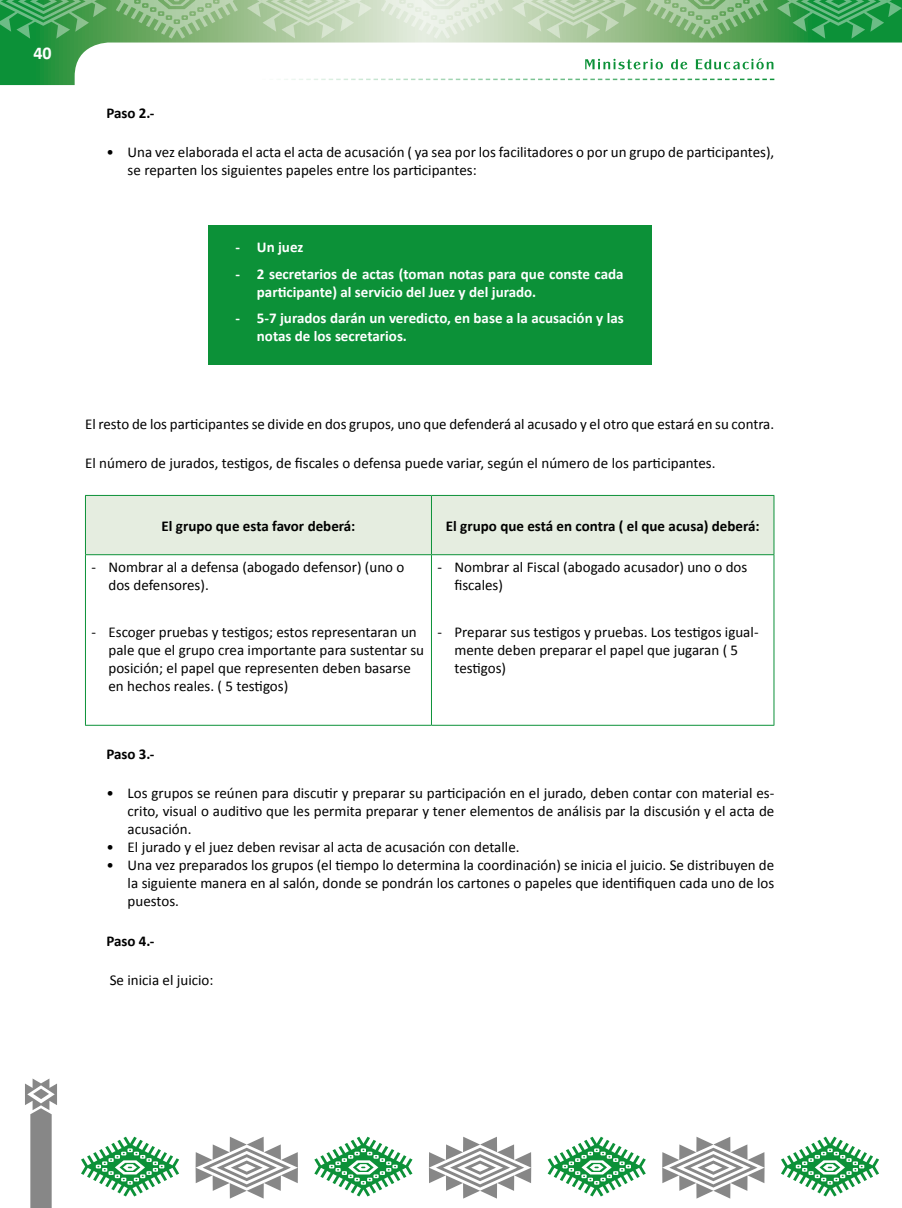
<style>
.page{position:relative;width:902px;height:1208px;background:#fff}
.page>*{position:absolute;margin:0;border:0;box-sizing:border-box;transform-origin:0 0}
.t1{font:700 18px "Calibri";color:#fff}
.t2{font:15px/18px "Calibri";color:#000}
.t3{font:700 15px/18px "Calibri";color:#fff}
.t4{font:700 15px "Calibri";color:#000}
</style>
<div class="page">
<svg style="left:0;top:0;width:901px;height:85px"></svg>
<svg style="left:25px;top:1078px;width:32px;height:130px"></svg>
<svg style="left:89px;top:79px;width:685px;height:1px"></svg>
<svg style="left:81px;top:1136px;width:98px;height:60px"></svg>
<svg style="left:314px;top:1136px;width:98px;height:60px"></svg>
<svg style="left:547px;top:1136px;width:98px;height:60px"></svg>
<svg style="left:781px;top:1136px;width:98px;height:60px"></svg>
<svg style="left:195px;top:1136px;width:103px;height:62px"></svg>
<svg style="left:429px;top:1136px;width:102px;height:62px"></svg>
<svg style="left:662px;top:1136px;width:102px;height:62px"></svg>
<svg style="left:381px;top:0;width:122px;height:39px;background:#dfe9d9"></svg>
<svg style="left:116px;top:0;width:122px;height:39px;background:#8dba82"></svg>
<svg style="left:645px;top:0;width:123px;height:39px;background:#81b579"></svg>
<svg style="left:247px;top:0;width:125px;height:39px;background:#bfd4b3"></svg>
<svg style="left:0;top:0;width:107px;height:39px;background:#42a257"></svg>
<svg style="left:776px;top:0;width:125px;height:39px;background:#2f9e50"></svg>
<svg style="left:512px;top:0;width:125px;height:39px;background:#b7d0ab"></svg>
<svg style="left:585px;top:58px;width:188px;height:11px"></svg>
<div style="left:86px;top:496px;width:687px;height:58px;background:#e5ede0"></div>
<hr style="left:85px;top:495px;width:346px;height:1px;background:#0c9138">
<hr style="left:85px;top:496px;width:1px;height:58px;background:#0c9138">
<hr style="left:431px;top:495px;width:343px;height:1px;background:#0c9138">
<hr style="left:431px;top:496px;width:1px;height:58px;background:#0c9138">
<hr style="left:773px;top:496px;width:1px;height:58px;background:#0c9138">
<hr style="left:85px;top:554px;width:346px;height:1px;background:#0c9138">
<hr style="left:85px;top:555px;width:1px;height:170px;background:#0c9138">
<hr style="left:431px;top:554px;width:343px;height:1px;background:#0c9138">
<hr style="left:431px;top:555px;width:1px;height:170px;background:#0c9138">
<hr style="left:773px;top:555px;width:1px;height:170px;background:#0c9138">
<hr style="left:85px;top:725px;width:346px;height:1px;background:#0c9138">
<hr style="left:431px;top:725px;width:343px;height:1px;background:#0c9138">
<div style="left:208px;top:225px;width:443px;height:140px;background:#0c9138"></div>
<p class="t1" style="left:33px;top:41px;width:20px">40</p>
<p class="t4" style="left:106px;top:103px;width:50px">Paso 2.-</p>
<p class="t2" style="left:128px;top:143px;width:648px;text-indent:-21px">• Una vez elaborada el acta el acta de acusación ( ya sea por los facilitadores o por un grupo de participantes), se reparten los siguientes papeles entre los participantes:</p>
<p class="t3" style="left:235px;top:238px;width:69px">- Un juez</p>
<p class="t3" style="left:257px;top:265px;width:368px;text-indent:-21px">- 2 secretarios de actas (toman notas para que conste cada participante) al servicio del Juez y del jurado.</p>
<p class="t3" style="left:257px;top:309px;width:368px;text-indent:-21px">- 5-7 jurados darán un veredicto, en base a la acusación y las notas de los secretarios.</p>
<p class="t2" style="left:85px;top:414px;width:690px">El resto de los participantes se divide en dos grupos, uno que defenderá al acusado y el otro que estará en su contra.</p>
<p class="t2" style="left:85px;top:454px;width:632px">El número de jurados, testigos, de fiscales o defensa puede variar, según el número de los participantes.</p>
<p class="t4" style="left:161px;top:516px;width:195px">El grupo que esta favor deberá:</p>
<p class="t4" style="left:446px;top:516px;width:315px">El grupo que está en contra ( el que acusa) deberá:</p>
<p class="t2" style="left:108px;top:558px;width:297px;text-indent:-17px">- Nombrar al a defensa (abogado defensor) (uno o dos defensores).</p>
<p class="t2" style="left:108px;top:622px;width:317px;text-indent:-17px">- Escoger pruebas y testigos; estos representaran un pale que el grupo crea importante para sustentar su posición; el papel que representen deben basarse en hechos reales. ( 5 testigos)</p>
<p class="t2" style="left:454px;top:558px;width:294px;text-indent:-17px">- Nombrar al Fiscal (abogado acusador) uno o dos fiscales)</p>
<p class="t2" style="left:454px;top:622px;width:305px;text-indent:-17px">- Preparar sus testigos y pruebas. Los testigos igual&shy;mente deben preparar el papel que jugaran ( 5 testigos)</p>
<p class="t4" style="left:106px;top:744px;width:50px">Paso 3.-</p>
<p class="t2" style="left:128px;top:784px;width:648px;text-align:justify;text-indent:-21px">• Los grupos se reúnen para discutir y preparar su participación en el jurado, deben contar con material es&shy;crito, visual o auditivo que les permita preparar y tener elementos de análisis par la discusión y el acta de acusación.</p>
<p class="t2" style="left:106px;top:838px;width:414px">• El jurado y el juez deben revisar al acta de acusación con detalle.</p>
<p class="t2" style="left:128px;top:856px;width:648px;text-align:justify;text-indent:-21px">• Una vez preparados los grupos (el tiempo lo determina la coordinación) se inicia el juicio. Se distribuyen de la siguiente manera en al salón, donde se pondrán los cartones o papeles que identifiquen cada uno de los puestos.</p>
<p class="t4" style="left:106px;top:931px;width:50px">Paso 4.-</p>
<p class="t2" style="left:110px;top:971px;width:105px">Se inicia el juicio:</p>
</div>
